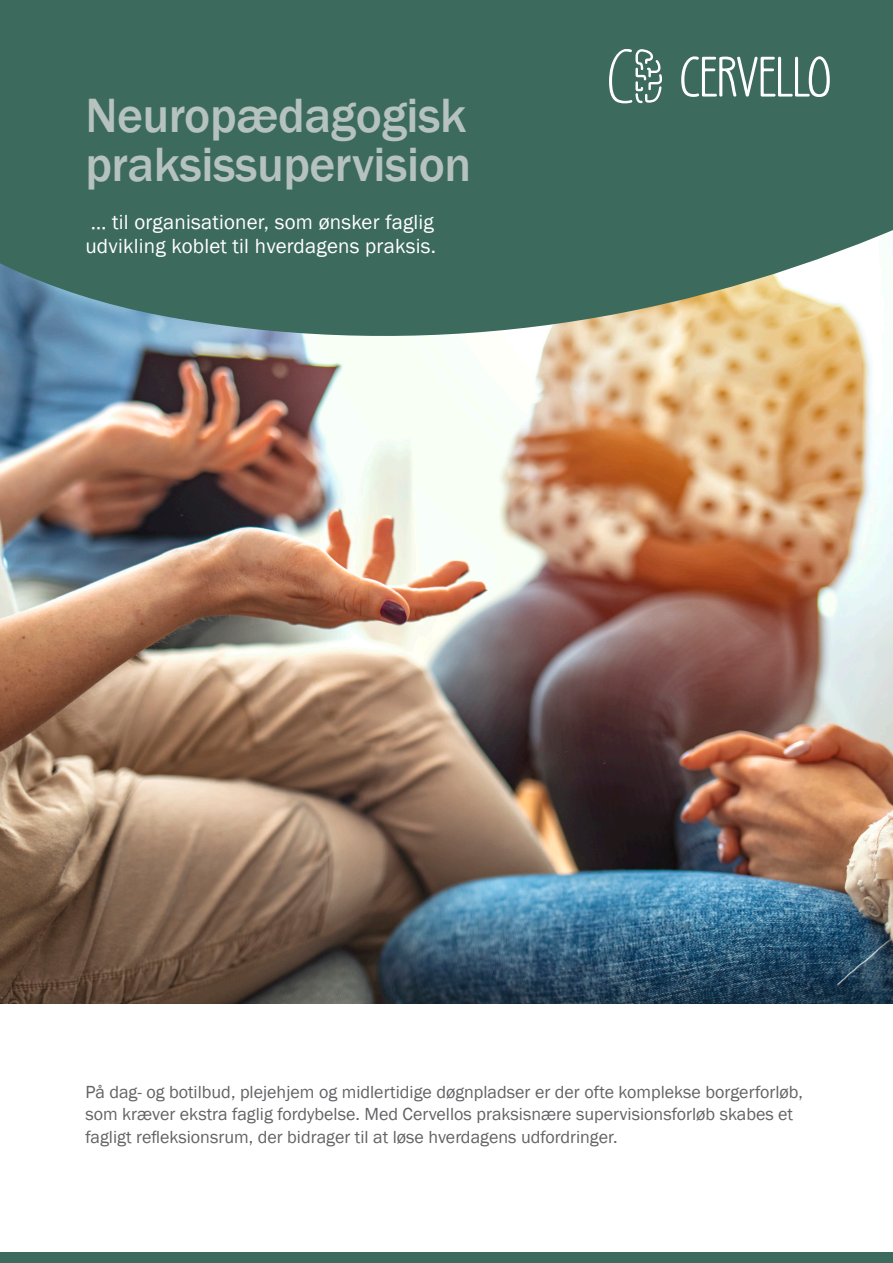
<style>
.page{position:relative;width:893px;height:1263px;background:#fff}
.page>*{position:absolute;margin:0;border:0;box-sizing:border-box;transform-origin:0 0}
.t1{font:500 49.5px/49.5px "Franklin Gothic";letter-spacing:-.01em;color:#b5c2be}
.t2{font:21px/24px "Franklin Gothic";letter-spacing:.01em;color:#fff}
.t3{font:18px/22.5px "Franklin Gothic";color:#636366}
</style>
<div class="page">
<img style="left:0;top:359px;width:893px;height:644px">
<svg style="left:0;top:0;width:893px;height:359px;background:#51786b"></svg>
<div style="left:0;top:1252px;width:893px;height:11px;background:#3c6a5d"></div>
<svg style="left:681px;top:56px;width:149px;height:41px"></svg>
<svg style="left:609px;top:49px;width:53px;height:54px"></svg>
<p class="t1" style="left:85px;top:91px;width:387px">Neuropædagogisk praksissupervision</p>
<p class="t2" style="left:85px;top:211px;width:352px">… til organisationer, som ønsker faglig udvikling koblet til hverdagens praksis.</p>
<p class="t3" style="left:85px;top:1081px;width:719px">På dag- og botilbud, plejehjem og midlertidige døgnpladser er der ofte komplekse borgerforløb, som kræver ekstra faglig fordybelse. Med Cervellos praksisnære supervisionsforløb skabes et fagligt refleksionsrum, der bidrager til at løse hverdagens udfordringer.</p>
</div>
